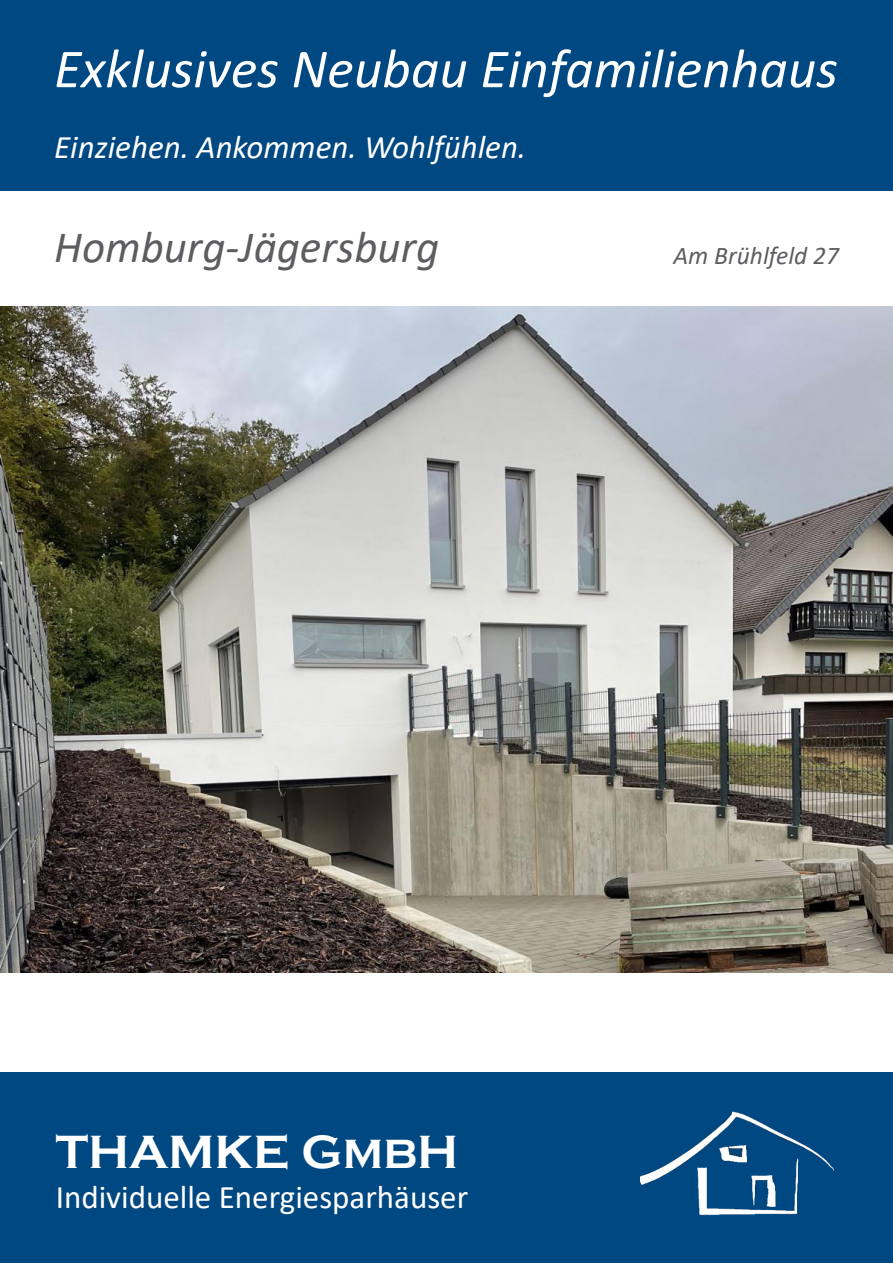
<style>
.page{position:relative;width:893px;height:1263px;background:#fff}
.page>*{position:absolute;margin:0;border:0;box-sizing:border-box;transform-origin:0 0}
.t1{font:italic 55.5px "Calibri";color:#fff}
.t2{font:700 48px "Copperplate Gothic";color:#fff}
.t3{font:italic 45px "Calibri";color:#5d5d61}
.t4{font:italic 33px "Calibri";color:#fff}
.t5{font:33px "Calibri";color:#fff}
.t6{font:italic 25.5px "Calibri";color:#5d5d61}
.s1{font-size:42px}
</style>
<div class="page">
<div style="left:0;top:1073px;width:893px;height:190px;background:#004882"></div>
<img style="left:641px;top:1111px;width:193px;height:105px">
<div style="left:0;top:0;width:893px;height:190px;background:#004882"></div>
<img style="left:0;top:306px;width:893px;height:666px">
<p class="t1" style="left:54px;top:30px;width:785px">Exklusives Neubau Einfamilienhaus</p>
<p class="t4" style="left:54px;top:124px;width:474px">Einziehen. Ankommen. Wohlfühlen.</p>
<p class="t3" style="left:54px;top:216px;width:387px">Homburg-Jägersburg</p>
<p class="t6" style="left:673px;top:238px;width:167px">Am Brühlfeld 27</p>
<p class="t2" style="left:56px;top:1126px;width:404px">THAMKE G<span class="s1">MB</span>H</p>
<p class="t5" style="left:56px;top:1174px;width:414px">Individuelle Energiesparhäuser</p>
</div>
